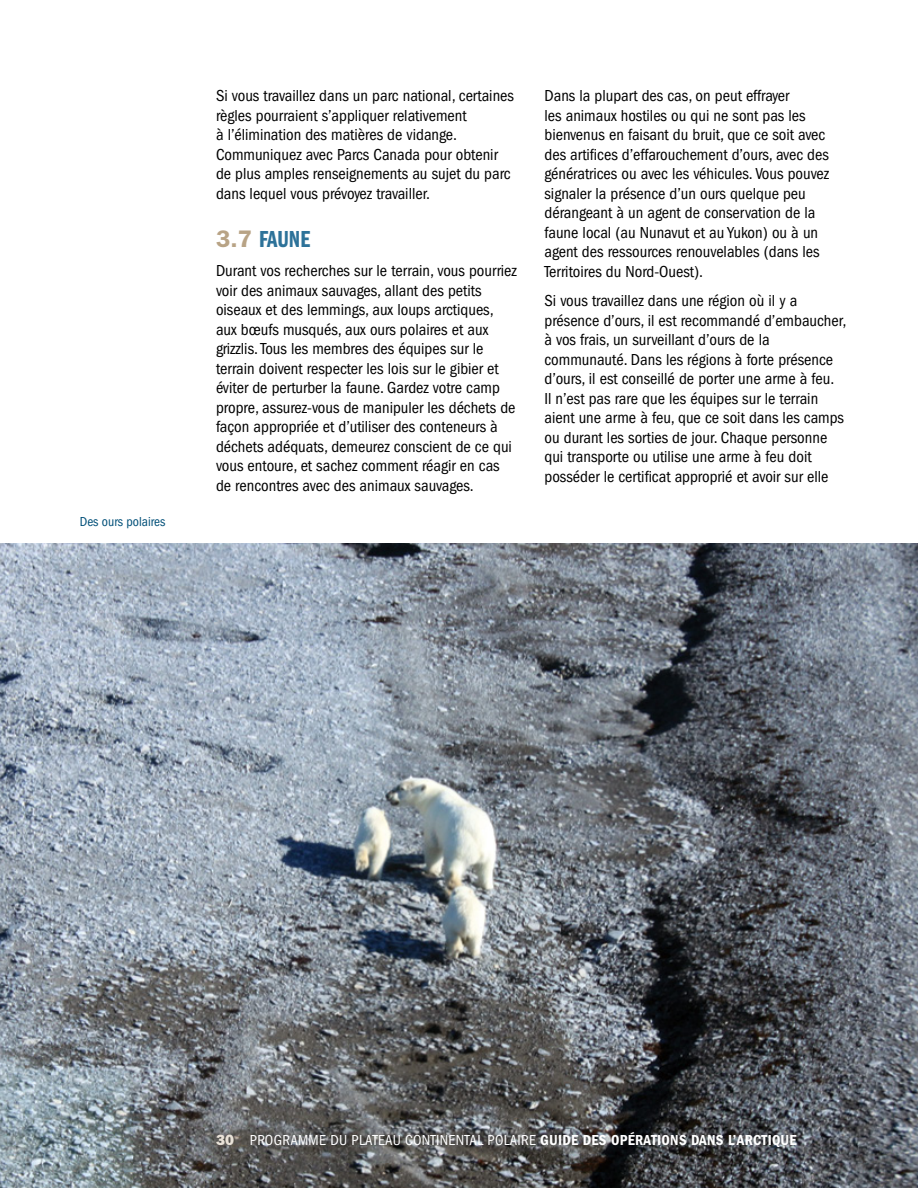
<style>
.page{position:relative;width:918px;height:1188px;background:#fff}
.page>*{position:absolute;margin:0;border:0;box-sizing:border-box;transform-origin:0 0}
.t1{font:24px "ITC Franklin Gothic Std Dm Cp";color:#2d7299}
.t2{font:condensed 16.5px/19.5px "ITC Franklin Gothic Std";color:#000}
.t3{font:condensed 15px "ITC Franklin Gothic Std";letter-spacing:.02em;color:#fff}
.t4{font:condensed 13.5px "ITC Franklin Gothic Std";color:#004f78}
.s1{font-family:"ITC Franklin Gothic Std";font-weight:600;color:#b8a385}
.s2{font-family:"ITC Franklin Gothic Std Hvy";font-stretch:normal;color:#e9e2d8}
.s3{font-family:"ITC Franklin Gothic Std Dm Cd";font-stretch:normal}
</style>
<div class="page">
<img style="left:0;top:544px;width:918px;height:644px">
<p class="t4" style="left:80px;top:514px;width:87px">Des ours polaires</p>
<p class="t2" style="left:216px;top:86px;width:300px">Si vous travaillez dans un parc national, certaines règles pourraient s’appliquer relativement<br>à l’élimination des matières de vidange.<br>Communiquez avec Parcs Canada pour obtenir de plus amples renseignements au sujet du parc dans lequel vous prévoyez travailler.</p>
<h3 class="t1" style="left:216px;top:226px;width:96px"><span class="s1">3.7</span> FAUNE</h3>
<p class="t2" style="left:216px;top:261px;width:302px">Durant vos recherches sur le terrain, vous pourriez voir des animaux sauvages, allant des petits oiseaux et des lemmings, aux loups arctiques, aux bœufs musqués, aux ours polaires et aux grizzlis. Tous les membres des équipes sur le terrain doivent respecter les lois sur le gibier et éviter de perturber la faune. Gardez votre camp propre, assurez-vous de manipuler les déchets de façon appropriée et d’utiliser des conteneurs à déchets adéquats, demeurez conscient de ce qui vous entoure, et sachez comment réagir en cas de rencontres avec des animaux sauvages.</p>
<p class="t2" style="left:544px;top:86px;width:286px">Dans la plupart des cas, on peut effrayer<br>les animaux hostiles ou qui ne sont pas les bienvenus en faisant du bruit, que ce soit avec des artifices d’effarouchement d’ours, avec des génératrices ou avec les véhicules. Vous pouvez signaler la présence d’un ours quelque peu dérangeant à un agent de conservation de la faune local (au Nunavut et au Yukon) ou à un agent des ressources renouvelables (dans les Territoires du Nord-Ouest).</p>
<p class="t2" style="left:544px;top:291px;width:303px">Si vous travaillez dans une région où il y a présence d’ours, il est recommandé d’embaucher, à vos frais, un surveillant d’ours de la communauté. Dans les régions à forte présence d’ours, il est conseillé de porter une arme à feu.<br>Il n’est pas rare que les équipes sur le terrain aient une arme à feu, que ce soit dans les camps ou durant les sorties de jour. Chaque personne qui transporte ou utilise une arme à feu doit posséder le certificat approprié et avoir sur elle</p>
<p class="t3" style="left:216px;top:1131px;width:582px"><span class="s2">30</span> PROGRAMME DU PLATEAU CONTINENTAL POLAIRE <span class="s3">GUIDE DES OPÉRATIONS DANS L’ARCTIQUE</span></p>
</div>
